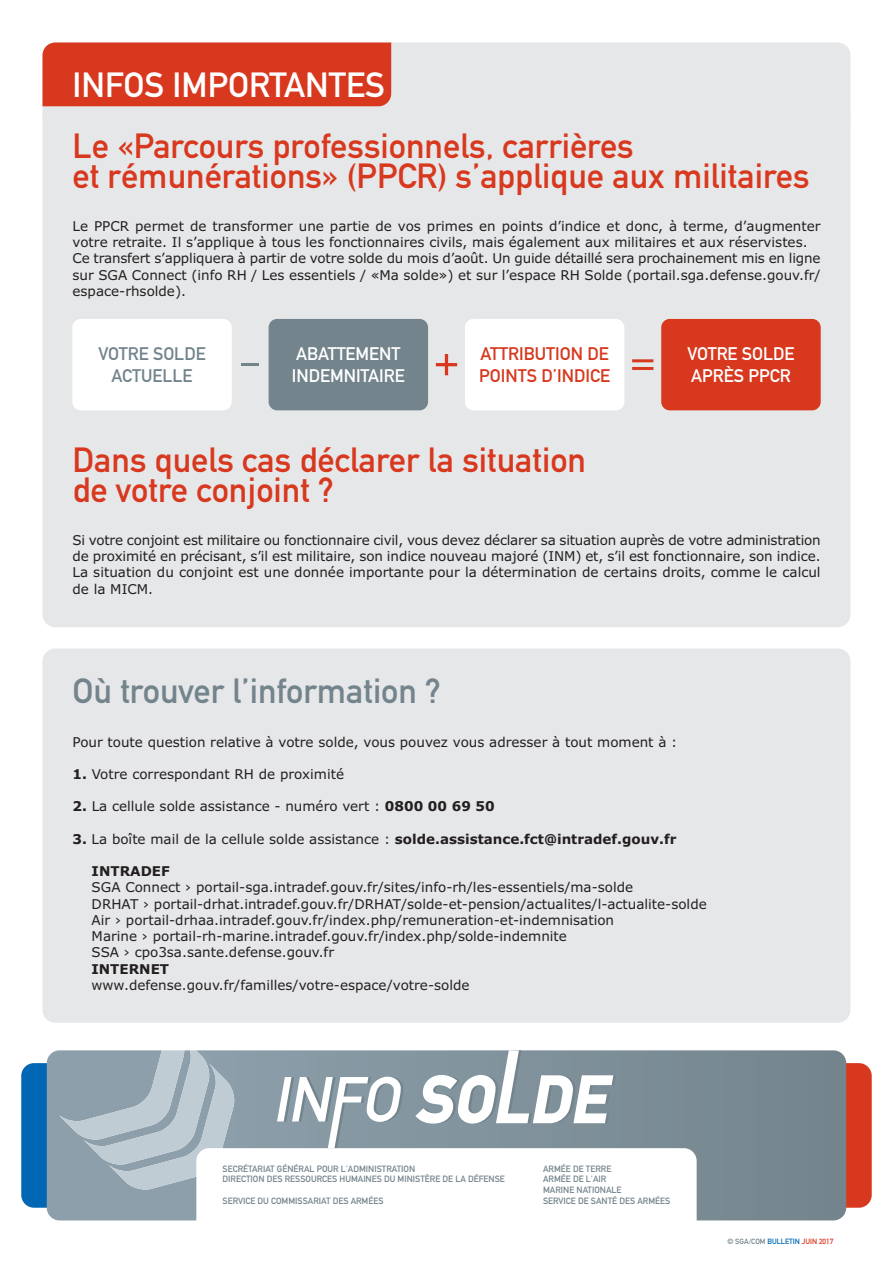
<style>
.page{position:relative;width:893px;height:1263px;background:#fff}
.page>*{position:absolute;margin:0;border:0;box-sizing:border-box;transform-origin:0 0}
.t1{font:34.5px/30px "DIN Mittelschrift";color:#d8381e}
.t2{font:34.5px "DIN Mittelschrift";color:#73848c}
.t3{font:34.5px "DIN Mittelschrift";color:#fff}
.t4{font:18px/21.6px "DIN Mittelschrift";color:#fff}
.t5{font:18px/21.6px "DIN Mittelschrift";color:#d8381e}
.t6{font:18px/21.6px "DIN Mittelschrift";color:#73848c;text-align:center}
.t7{font:13.5px/16.2px "Verdana";color:#231f20}
.t8{font:700 13.5px "Verdana";color:#231f20}
.t9{font:9px/10.8px "DIN Mittelschrift";color:#73848c}
.t10{font:7.5px "DIN Mittelschrift";color:#73848c}
.s1{font-weight:700}
.s2{font-weight:400}
.s3{color:#0166b3}
.s4{color:#d8381e}
</style>
<div class="page">
<div style="left:21px;top:1063px;width:39px;height:145px;background:#0166b3;border-radius:13px"></div>
<div style="left:833px;top:1063px;width:39px;height:145px;background:#d8381e;border-radius:13px"></div>
<svg style="left:47px;top:1050px;width:799px;height:170px;background:#7d8f98"></svg>
<svg style="left:277px;top:1077px;width:127px;height:71px"></svg>
<svg style="left:415px;top:1050px;width:201px;height:73px"></svg>
<svg style="left:57px;top:1050px;width:179px;height:139px;background:#a3b3bc"></svg>
<div style="left:196px;top:1148px;width:501px;height:105px;background:#fff;border-radius:13px"></div>
<div style="left:43px;top:648px;width:807px;height:375px;background:#e6e7e9;border-radius:13px"></div>
<div style="left:43px;top:43px;width:807px;height:89px;background:#e6e7e9;border-radius:13px"></div>
<div style="left:43px;top:102px;width:807px;height:525px;background:#e6e7e9;border-radius:13px"></div>
<div style="left:43px;top:43px;width:348px;height:63px;background:#d8381e"></div>
<div style="left:72px;top:319px;width:160px;height:91px;background:#fff;border-radius:9px"></div>
<div style="left:269px;top:319px;width:159px;height:91px;background:#73848c;border-radius:9px"></div>
<div style="left:465px;top:319px;width:159px;height:91px;background:#fff;border-radius:9px"></div>
<div style="left:661px;top:319px;width:160px;height:91px;background:#d8381e;border-radius:9px"></div>
<hr style="left:632px;top:359px;width:21px;height:3px;background:#d8381e">
<hr style="left:632px;top:367px;width:21px;height:3px;background:#d8381e">
<svg style="left:436px;top:354px;width:21px;height:21px"></svg>
<hr style="left:242px;top:363px;width:17px;height:3px;background:#73848c">
<h1 class="t3" style="left:73px;top:73px;width:314px">INFOS IMPORTANTES</h1>
<h1 class="t1" style="left:73px;top:134px;width:739px">Le «Parcours professionnels, carrières<br>et rémunérations» (PPCR) s’applique aux militaires</h1>
<p class="t7" style="left:73px;top:219px;width:750px">Le PPCR permet de transformer une partie de vos primes en points d’indice et donc, à terme, d’augmenter votre retraite. Il s’applique à tous les fonctionnaires civils, mais également aux militaires et aux réservistes.<br>Ce transfert s’appliquera à partir de votre solde du mois d’août. Un guide détaillé sera prochainement mis en ligne sur SGA Connect (info RH / Les essentiels / «Ma solde») et sur l’espace RH Solde (portail.sga.defense.gouv.fr/ espace-rhsolde).</p>
<h2 class="t6" style="left:98px;top:345px;width:109px">VOTRE SOLDE<br>ACTUELLE</h2>
<h2 class="t4" style="left:292px;top:345px;width:115px">ABATTEMENT<br>INDEMNITAIRE</h2>
<h2 class="t5" style="left:479px;top:345px;width:132px">ATTRIBUTION DE<br>POINTS D’INDICE</h2>
<h2 class="t4" style="left:687px;top:345px;width:109px">VOTRE SOLDE<br>APRÈS PPCR</h2>
<h1 class="t1" style="left:73px;top:448px;width:515px">Dans quels cas déclarer la situation de votre conjoint ?</h1>
<p class="t7" style="left:73px;top:533px;width:750px;text-align:justify">Si votre conjoint est militaire ou fonctionnaire civil, vous devez déclarer sa situation auprès de votre administration de proximité en précisant, s’il est militaire, son indice nouveau majoré (INM) et, s’il est fonctionnaire, son indice.<br>La situation du conjoint est une donnée importante pour la détermination de certains droits, comme le calcul de la MICM.</p>
<h1 class="t2" style="left:73px;top:679px;width:370px">Où trouver l’information ?</h1>
<p class="t7" style="left:73px;top:735px;width:606px">Pour toute question relative à votre solde, vous pouvez vous adresser à tout moment à :</p>
<p class="t7" style="left:73px;top:767px;width:273px"><span class="s1">1.</span> Votre correspondant RH de proximité</p>
<p class="t7" style="left:73px;top:800px;width:424px"><span class="s1">2.</span> La cellule solde assistance - numéro vert : <span class="s1">0800 00 69 50</span></p>
<p class="t8" style="left:73px;top:834px;width:605px">3. <span class="s2">La boîte mail de la cellule solde assistance :</span> solde.assistance.fct@intradef.gouv.fr</p>
<p class="t8" style="left:92px;top:866px;width:80px">INTRADEF</p>
<p class="t7" style="left:92px;top:881px;width:617px">SGA Connect › portail-sga.intradef.gouv.fr/sites/info-rh/les-essentiels/ma-solde<br>DRHAT › portail-drhat.intradef.gouv.fr/DRHAT/solde-et-pension/actualites/l-actualite-solde Air › portail-drhaa.intradef.gouv.fr/index.php/remuneration-et-indemnisation<br>Marine › portail-rh-marine.intradef.gouv.fr/index.php/solde-indemnite<br>SSA › cpo3sa.sante.defense.gouv.fr</p>
<p class="t8" style="left:91px;top:963px;width:79px">INTERNET</p>
<p class="t7" style="left:91px;top:978px;width:380px">www.defense.gouv.fr/familles/votre-espace/votre-solde</p>
<p class="t9" style="left:223px;top:1164px;width:284px">SECRÉTARIAT GÉNÉRAL POUR L'ADMINISTRATION<br>DIRECTION DES RESSOURCES HUMAINES DU MINISTÈRE DE LA DÉFENSE</p>
<p class="t9" style="left:223px;top:1196px;width:163px">SERVICE DU COMMISSARIAT DES ARMÉES</p>
<p class="t9" style="left:543px;top:1164px;width:129px">ARMÉE DE TERRE<br>ARMÉE DE L'AIR<br>MARINE NATIONALE<br>SERVICE DE SANTÉ DES ARMÉES</p>
<p class="t10" style="left:727px;top:1238px;width:107px">© SGA/COM <span class="s3">BULLETIN</span> <span class="s4">JUIN 2017</span></p>
</div>
